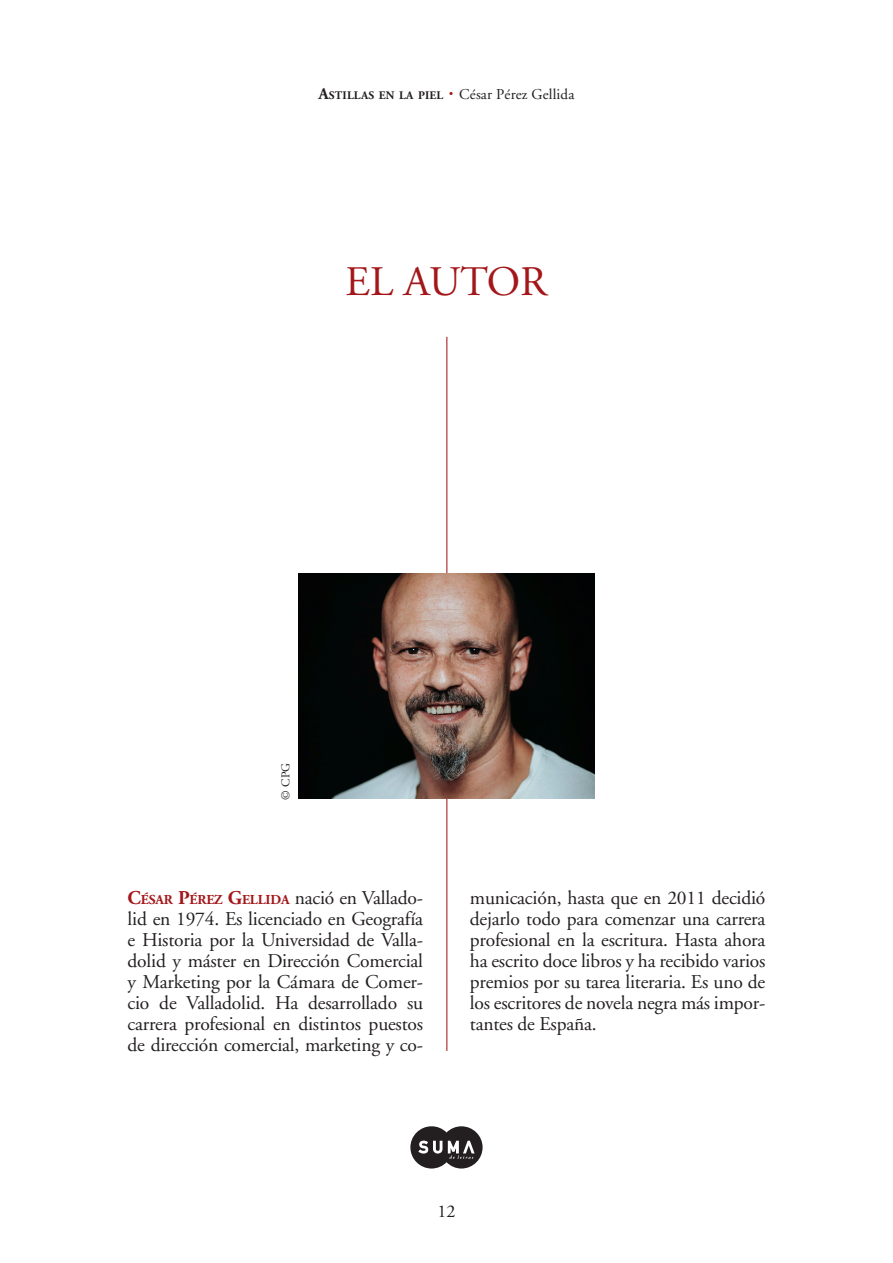
<style>
.page{position:relative;width:893px;height:1263px;background:#fff}
.page>*{position:absolute;margin:0;border:0;box-sizing:border-box;transform-origin:0 0}
.epígrafes{font:42px "Adobe Garamond";color:#a3171a}
.General{font:19.5px/21px "Adobe Garamond";letter-spacing:-.01em;color:#231f20;text-align:justify}
.t1{font:18px "Adobe Garamond";color:#231f20}
.t2{font:15px "Adobe Garamond";letter-spacing:.01em;color:#231f20}
.t3{font:12px "Adobe Garamond";color:#231f20}
.t4{font:700 11.55px "Adobe Garamond";letter-spacing:.015em;color:#231f20}
.s1{font-size:16.5px}
.s2{font-size:27px;color:#a3171a}
.s3{font-weight:700;color:#a3171a}
.s4{font-weight:700;font-size:13.65px;color:#a3171a}
</style>
<div class="page">
<svg style="left:410px;top:1126px;width:73px;height:42px"></svg>
<hr style="left:446px;top:337px;width:1px;height:714px;background:#a3171a">
<img style="left:299px;top:574px;width:295px;height:225px">
<p class="t4" style="left:318px;top:89px;width:126px"><span class="s1">A</span>STILLAS EN LA PIEL</p>
<p class="t2" style="left:448px;top:86px;width:128px"><span class="s2">·</span> César Pérez Gellida</p>
<p class="epígrafes" style="left:346px;top:259px;width:203px">EL AUTOR</p>
<p class="t3" style="left:279px;top:800px;width:38px;rotate:-90deg">© CPG</p>
<p class="General" style="left:128px;top:888px;width:297px"><span class="s3">C</span><span class="s4">ÉSAR</span> <span class="s3">P</span><span class="s4">ÉREZ</span> <span class="s3">G</span><span class="s4">ELLIDA</span> nació en Vallado&shy;lid en 1974. Es licenciado en Geografía e Historia por la Universidad de Valla&shy;dolid y máster en Dirección Comercial y Marketing por la Cámara de Comer&shy;cio de Valladolid. Ha desarrollado su carrera profesional en distintos puestos de dirección comercial, marketing y co-</p>
<p class="General" style="left:470px;top:888px;width:297px">municación, hasta que en 2011 decidió dejarlo todo para comenzar una carrera profesional en la escritura. Hasta ahora ha escrito doce libros y ha recibido varios premios por su tarea literaria. Es uno de los escritores de novela negra más impor&shy;tantes de España.</p>
<p class="t1" style="left:437px;top:1201px;width:19px">12</p>
</div>
